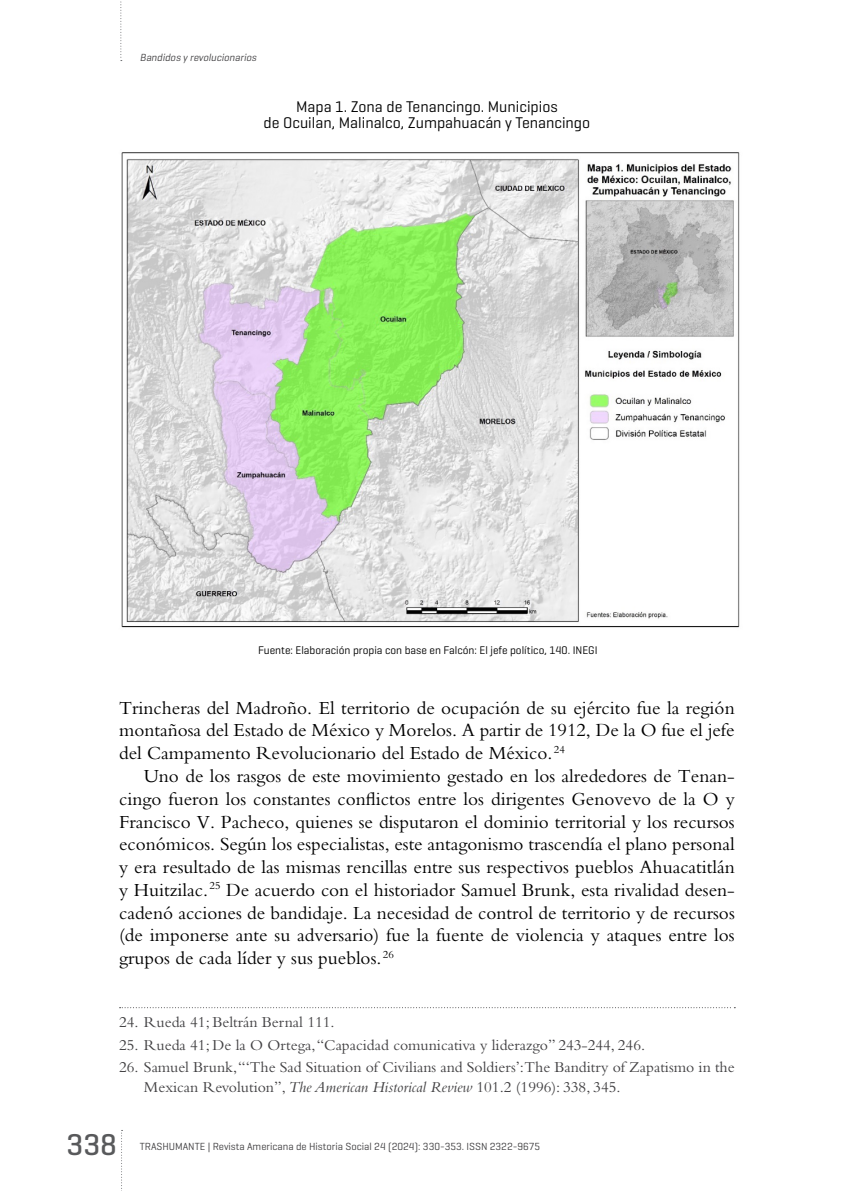
<style>
.page{position:relative;width:844px;height:1191px;background:#fff}
.page>*{position:absolute;margin:0;border:0;box-sizing:border-box;transform-origin:0 0}
.t1{font:500 30.62px "Geogrotesque";color:#58595b}
.t2{font:19.25px/22.8px "Bembo Std";color:#000;text-align:justify}
.t3{font:15.75px/19.2px "Bembo Std";color:#414042}
.t4{font:15.75px/15.8px "Geogrotesque";color:#000;text-align:center}
.t5{font:11.2px "Geogrotesque";color:#000}
.t6{font:10.5px "Geogrotesque";color:#414042}
.t7{font:italic 10.5px "Geogrotesque";color:#414042}
.s1{font-style:italic}
</style>
<div class="page">
<svg style="left:121px;top:1130px;width:1px;height:61px"></svg>
<svg style="left:120px;top:1px;width:2px;height:60px"></svg>
<svg style="left:119px;top:1007px;width:616px;height:1px"></svg>
<img style="left:121px;top:152px;width:619px;height:476px">
<p class="t7" style="left:140px;top:51px;width:120px">Bandidos y revolucionarios</p>
<p class="t4" style="left:263px;top:98px;width:328px">Mapa 1. Zona de Tenancingo. Municipios<br>de Ocuilan, Malinalco, Zumpahuacán y Tenancingo</p>
<p class="t5" style="left:258px;top:643px;width:341px">Fuente: Elaboración propia con base en Falcón: El jefe político, 140. INEGI</p>
<p class="t2" style="left:119px;top:696px;width:617px">Trincheras del Madroño. El territorio de ocupación de su ejército fue la región montañosa del Estado de México y Morelos. A partir de 1912, De la O fue el jefe del Campamento Revolucionario del Estado de México. <sup>24</sup></p>
<p class="t2" style="left:119px;top:764px;width:617px;text-indent:25px">Uno de los rasgos de este movimiento gestado en los alrededores de Tenan&shy;cingo fueron los constantes conflictos entre los dirigentes Genovevo de la O y Francisco V. Pacheco, quienes se disputaron el dominio territorial y los recursos económicos. Según los especialistas, este antagonismo trascendía el plano personal y era resultado de las mismas rencillas entre sus respectivos pueblos Ahuacatitlán y Huitzilac. <sup>25</sup> De acuerdo con el historiador Samuel Brunk, esta rivalidad desen&shy;cadenó acciones de bandidaje. La necesidad de control de territorio y de recursos (de imponerse ante su adversario) fue la fuente de violencia y ataques entre los grupos de cada líder y sus pueblos. <sup>26</sup></p>
<p class="t3" style="left:119px;top:1012px;width:217px">24. Rueda 41; Beltrán Bernal 111.</p>
<p class="t3" style="left:119px;top:1034px;width:527px">25. Rueda 41; De la O Ortega, “Capacidad comunicativa y liderazgo” 243-244, 246.</p>
<p class="t3" style="left:144px;top:1057px;width:592px;text-indent:-25px">26. Samuel Brunk, “‘The Sad Situation of Civilians and Soldiers’:The Banditry of Zapatismo in the<br>Mexican Revolution”, <span class="s1">The American Historical Review</span> 101.2 (1996): 338, 345.</p>
<h1 class="t1" style="left:66px;top:1125px;width:52px">338</h1>
<p class="t6" style="left:140px;top:1139px;width:402px">TRASHUMANTE | Revista Americana de Historia Social 24 (2024): 330-353. ISSN 2322-9675</p>
</div>
